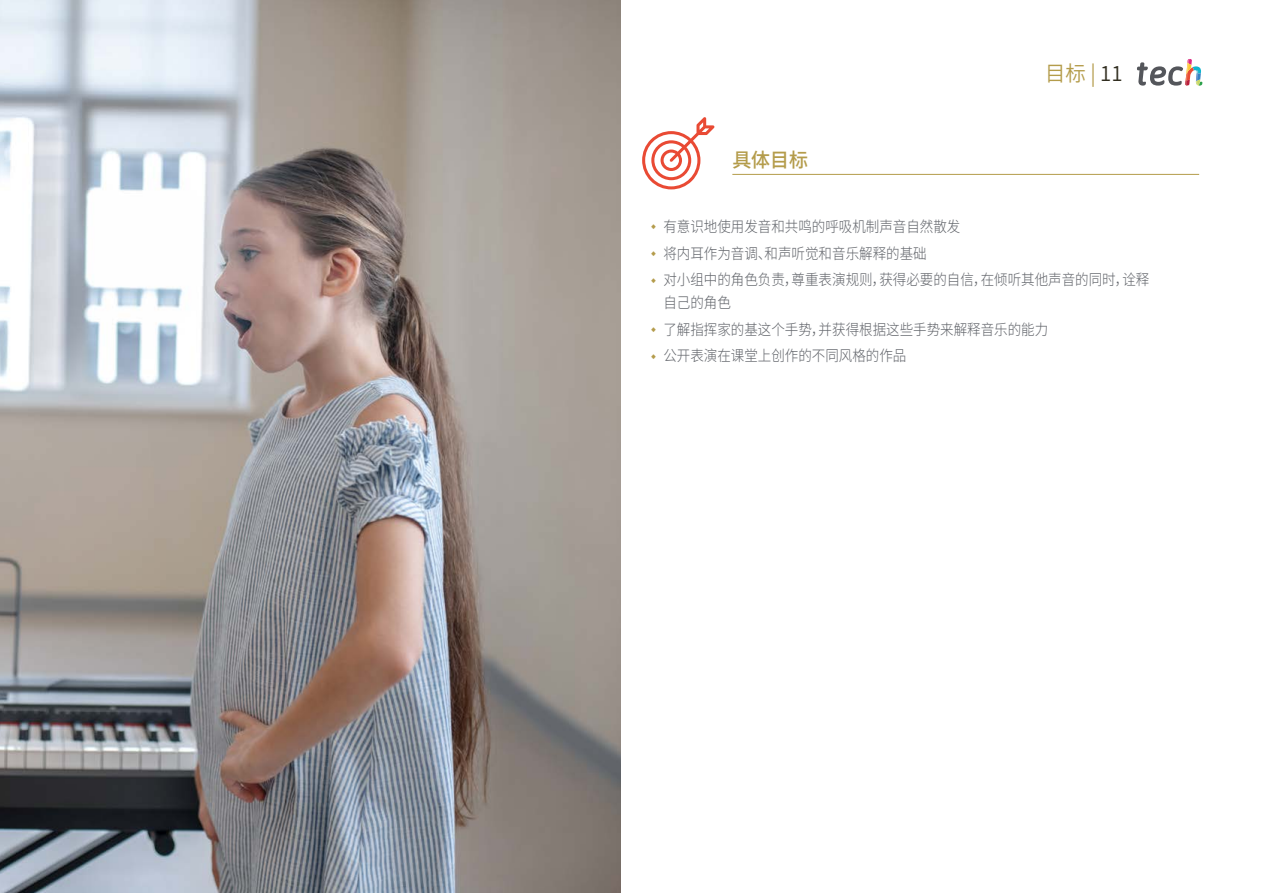
<style>
.page{position:relative;width:1263px;height:893px;background:#fff}
.page>*{position:absolute;margin:0;border:0;box-sizing:border-box;transform-origin:0 0}
.t1{font:21px "Source Han Sans CN";color:#b49c4b}
.t2{font:500 19.5px "Source Han Sans CN";color:#b49c4b}
.t3{font:300 15px/26.7px "Source Han Sans CN";color:#61646a;scale:.9 1}
.s1{color:#312e20}
</style>
<div class="page">
<img style="left:0;top:0;width:621px;height:893px">
<svg style="left:1137px;top:59px;width:65px;height:27px"></svg>
<hr style="left:732px;top:174px;width:467px;height:1px;background:#b49c4b">
<svg style="left:642px;top:117px;width:72px;height:72px"></svg>
<h2 class="t2" style="left:732px;top:149px;width:77px">具体目标</h2>
<h1 class="t1" style="left:1045px;top:61px;width:79px">目标 | <span class="s1">11</span></h1>
<p class="t3" style="left:663px;top:213px;width:541px">有意识地使用发音和共鸣的呼吸机制声音自然散发<br>将内耳作为音调、和声听觉和音乐解释的基础<br>对小组中的角色负责，尊重表演规则，获得必要的自信，在倾听其他声音的同时，诠释</p>
<p class="t3" style="left:663px;top:289px;width:429px">自己的角色<br>了解指挥家的基这个手势，并获得根据这些手势来解释音乐的能力公开表演在课堂上创作的不同风格的作品</p>
</div>
